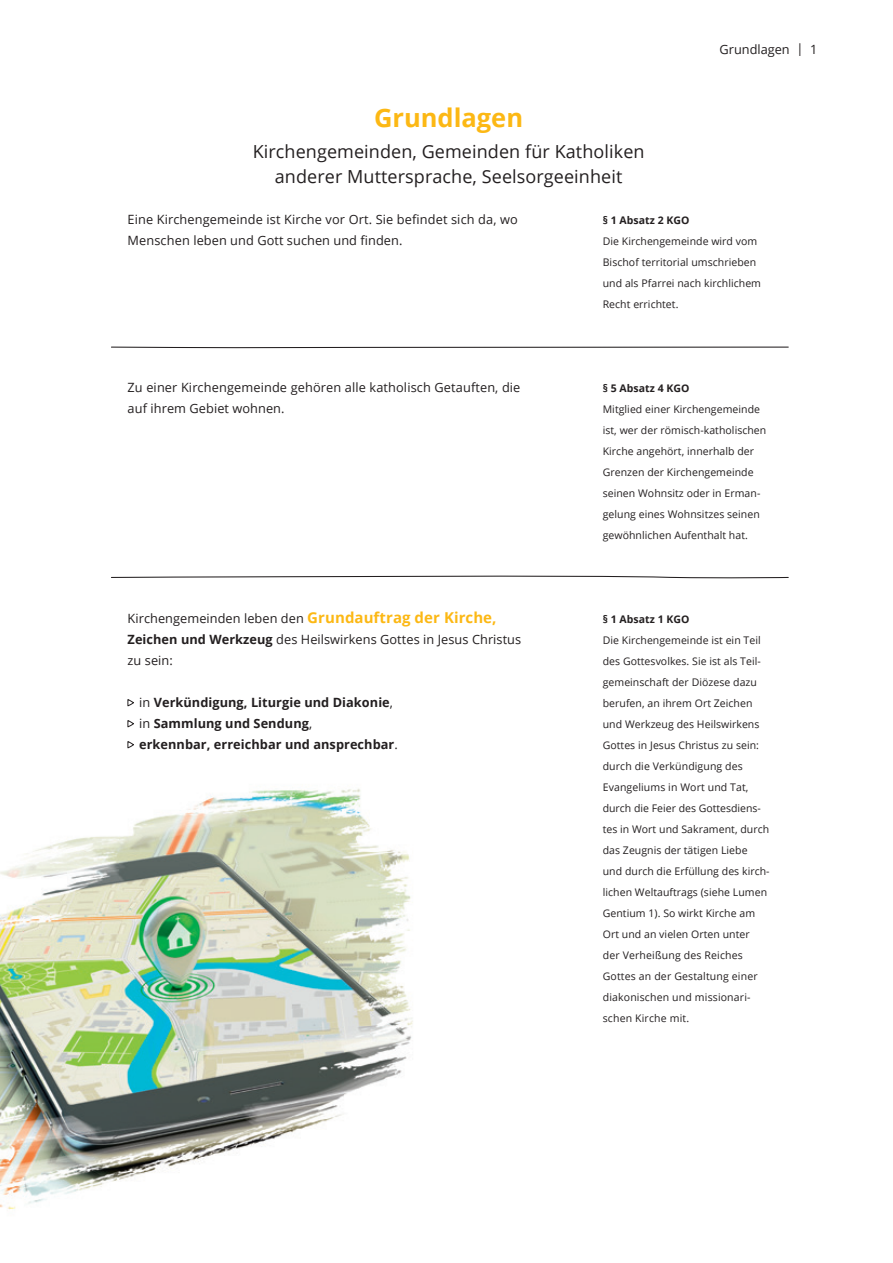
<style>
.page{position:relative;width:893px;height:1263px;background:#fff}
.page>*{position:absolute;margin:0;border:0;box-sizing:border-box;transform-origin:0 0}
.Überschriften_Bold{font:700 25.5px "Open Sans";color:#fcb814}
.Absatzformat_1{font:18px "Open Sans";letter-spacing:.005em;color:#231f20}
.Copytext{font:12.75px "Open Sans";letter-spacing:.005em;color:#231f20}
.Copytext-2{font:700 12.75px "Open Sans";letter-spacing:.005em;color:#231f20}
.Copytext-3{font:10.5px/21px "Open Sans";letter-spacing:.005em;color:#231f20}
.Copytext-4{font:700 10.5px "Open Sans";letter-spacing:.005em;color:#231f20}
.s1{font-weight:700;font-size:15px;color:#fcb814}
.s2{font-weight:700}
.s3{font-weight:400}
</style>
<div class="page">
<img style="left:0;top:788px;width:413px;height:422px">
<svg style="left:127px;top:699px;width:7px;height:8px"></svg>
<svg style="left:127px;top:720px;width:7px;height:8px"></svg>
<svg style="left:127px;top:741px;width:7px;height:8px"></svg>
<svg style="left:111px;top:575px;width:678px;height:4px"></svg>
<svg style="left:111px;top:346px;width:678px;height:2px"></svg>
<p class="Überschriften_Bold" style="left:374px;top:99px;width:150px">Grundlagen</p>
<p class="Absatzformat_1" style="left:253px;top:139px;width:393px">Kirchengemeinden, Gemeinden für Katholiken</p>
<p class="Absatzformat_1" style="left:275px;top:164px;width:349px">anderer Muttersprache, Seelsorgeeinheit</p>
<p class="Copytext" style="left:720px;top:41px;width:99px">Grundlagen | 1</p>
<p class="Copytext" style="left:128px;top:211px;width:392px">Eine Kirchengemeinde ist Kirche vor Ort. Sie befindet sich da, wo</p>
<p class="Copytext" style="left:128px;top:232px;width:276px">Menschen leben und Gott suchen und finden.</p>
<p class="Copytext-4" style="left:603px;top:213px;width:88px">§ 1 Absatz 2 KGO</p>
<p class="Copytext-3" style="left:603px;top:231px;width:160px">Die Kirchengemeinde wird vom<br>Bischof territorial umschrieben und als Pfarrei nach kirchlichem<br>Recht errichtet.</p>
<p class="Copytext" style="left:128px;top:379px;width:394px">Zu einer Kirchengemeinde gehören alle katholisch Getauften, die</p>
<p class="Copytext" style="left:128px;top:400px;width:158px">auf ihrem Gebiet wohnen.</p>
<p class="Copytext-4" style="left:603px;top:381px;width:88px">§ 5 Absatz 4 KGO</p>
<p class="Copytext-3" style="left:603px;top:399px;width:165px">Mitglied einer Kirchengemeinde ist, wer der römisch-katholischen<br>Kirche angehört, innerhalb der<br>Grenzen der Kirchengemeinde seinen Wohnsitz oder in Erman&shy;gelung eines Wohnsitzes seinen gewöhnlichen Aufenthalt hat.</p>
<p class="Copytext" style="left:128px;top:610px;width:371px">Kirchengemeinden leben den <span class="s1">Grundauftrag der Kirche,</span></p>
<p class="Copytext" style="left:128px;top:631px;width:395px"><span class="s2">Zeichen und Werkzeug</span> des Heilswirkens Gottes in Jesus Christus</p>
<p class="Copytext" style="left:128px;top:652px;width:47px">zu sein:</p>
<p class="Copytext-2" style="left:139px;top:693px;width:255px"><span class="s3">in</span> Verkündigung, Liturgie und Diakonie<span class="s3">,</span></p>
<p class="Copytext-2" style="left:139px;top:714px;width:174px"><span class="s3">in</span> Sammlung und Sendung<span class="s3">,</span></p>
<p class="Copytext-2" style="left:139px;top:735px;width:260px">erkennbar, erreichbar und ansprechbar<span class="s3">.</span></p>
<p class="Copytext-4" style="left:603px;top:612px;width:88px">§ 1 Absatz 1 KGO</p>
<p class="Copytext-3" style="left:603px;top:630px;width:168px">Die Kirchengemeinde ist ein Teil des Gottesvolkes. Sie ist als Teil&shy;gemeinschaft der Diözese dazu berufen, an ihrem Ort Zeichen und Werkzeug des Heilswirkens<br>Gottes in Jesus Christus zu sein: durch die Verkündigung des<br>Evangeliums in Wort und Tat, durch die Feier des Gottesdiens&shy;tes in Wort und Sakrament, durch das Zeugnis der tätigen Liebe<br>und durch die Erfüllung des kirch&shy;lichen Weltauftrags (siehe Lumen<br>Gentium 1). So wirkt Kirche am<br>Ort und an vielen Orten unter</p>
<p class="Copytext-3" style="left:603px;top:945px;width:156px">der Verheißung des Reiches<br>Gottes an der Gestaltung einer diakonischen und missionari&shy;schen Kirche mit.</p>
</div>
